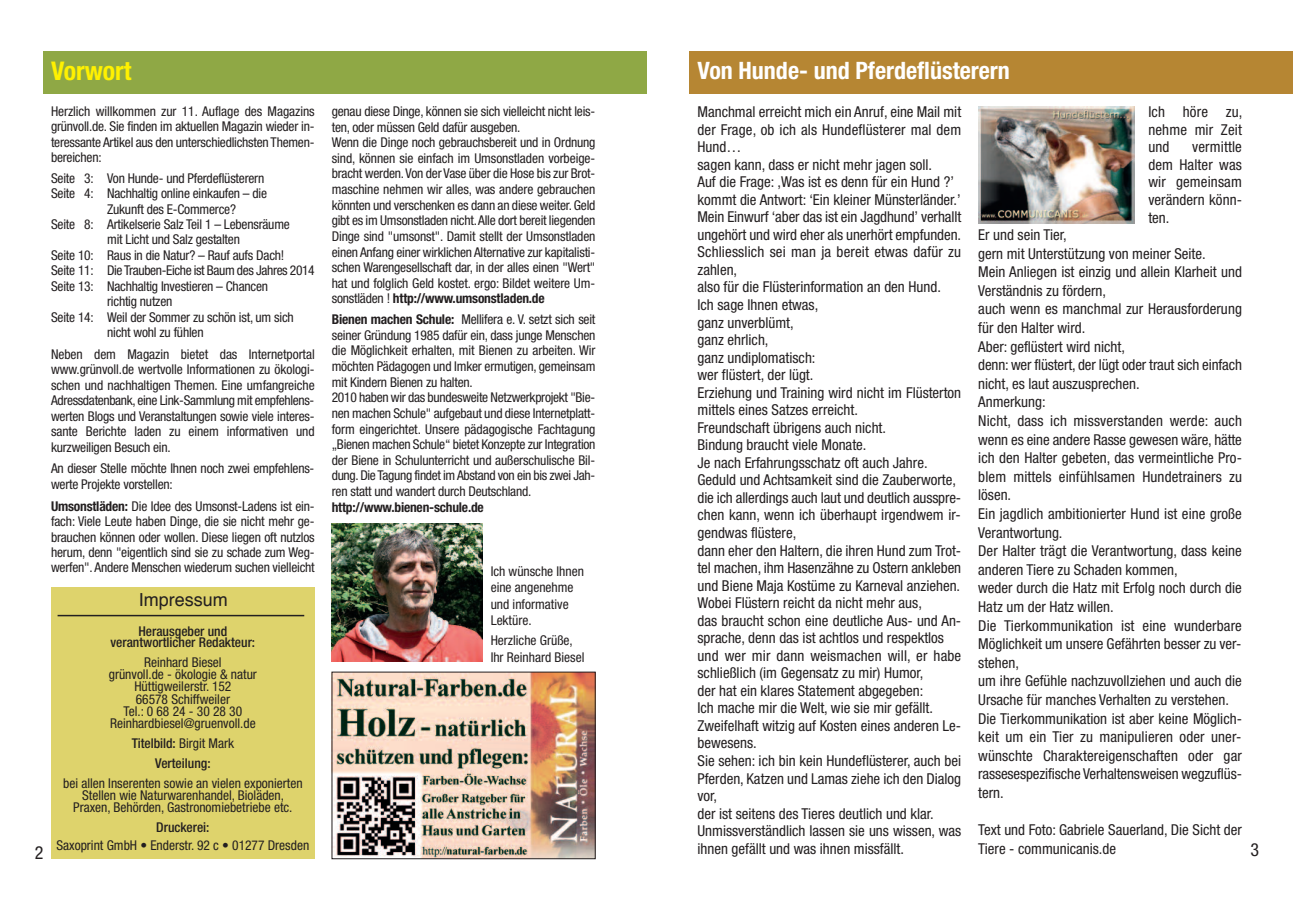
<style>
.page{position:relative;width:1293px;height:910px;background:#fff}
.page>*{position:absolute;margin:0;border:0;box-sizing:border-box;transform-origin:0 0}
.t1{font:700 condensed 25.8px "Helvetica Neue";color:#fff101}
.t2{font:700 condensed 24px "Helvetica Neue";color:#fff}
.t3{font:18px "Helvetica";color:#231f20}
.t4{font:condensed 18px "Helvetica Neue";color:#231f20}
.t5{font:condensed 15px/17.5px "Helvetica Neue";color:#231f20}
.t6{font:condensed 13.5px/15.6px "Helvetica Neue";letter-spacing:-.015em;color:#231f20}
.t7{font:500 condensed 13.5px/10.6px "Helvetica Neue";color:#231f20;text-align:center}
.t8{font:700 condensed 13.5px "Helvetica Neue LT";letter-spacing:-.015em;color:#231f20}
.s1{color:#fff}
.s2{font-family:"Helvetica Neue LT";font-weight:700}
.s3{font-weight:400}
.s4{font-family:"Helvetica Neue";font-weight:400}
</style>
<div class="page">
<div style="left:51px;top:588px;width:264px;height:271px;background:#ded36c"></div>
<div style="left:43px;top:51px;width:603px;height:43px;background:#8fa845"></div>
<hr style="left:58px;top:615px;width:246px;height:1px;background:#231f20">
<div style="left:689px;top:51px;width:604px;height:43px;background:#b68633"></div>
<img style="left:978px;top:106px;width:156px;height:117px">
<img style="left:332px;top:524px;width:150px;height:138px">
<img style="left:334px;top:674px;width:259px;height:183px">
<div style="left:332px;top:672px;width:263px;height:187px;border:1px solid #231f20"></div>
<h1 class="t1" style="left:51px;top:62px;width:82px">Vorwort</h1>
<p class="t6" style="left:51px;top:105px;width:265px;text-align:justify">Herzlich willkommen zur 11. Auflage des Magazins grünvoll.de. Sie finden im aktuellen Magazin wieder in&shy;teressante Artikel aus den unterschiedlichsten Themen&shy;bereichen:</p>
<p class="t6" style="left:51px;top:171px;width:215px">Seite <span class="s1">0</span>3: Von Hunde- und Pferdeflüsterern</p>
<p class="t6" style="left:51px;top:187px;width:218px">Seite <span class="s1">0</span>4: Nachhaltig online einkaufen – die</p>
<p class="t6" style="left:107px;top:202px;width:130px">Zukunft des E-Commerce?</p>
<p class="t6" style="left:51px;top:217px;width:240px">Seite <span class="s1">0</span>8: Artikelserie Salz Teil 1 – Lebensräume</p>
<p class="t6" style="left:107px;top:233px;width:134px">mit Licht und Salz gestalten</p>
<p class="t6" style="left:51px;top:248px;width:235px">Seite 10: Raus in die Natur? – Rauf aufs Dach!</p>
<p class="t6" style="left:51px;top:264px;width:265px">Seite 11: Die Trauben-Eiche ist Baum des Jahres 2014</p>
<p class="t6" style="left:51px;top:279px;width:219px">Seite 13: Nachhaltig Investieren – Chancen</p>
<p class="t6" style="left:107px;top:295px;width:67px">richtig nutzen</p>
<p class="t6" style="left:51px;top:310px;width:244px">Seite 14: Weil der Sommer zu schön ist, um sich</p>
<p class="t6" style="left:107px;top:326px;width:98px">nicht wohl zu fühlen</p>
<p class="t6" style="left:51px;top:347px;width:265px;text-align:justify">Neben dem Magazin bietet das Internetportal www.grünvoll.de wertvolle Informationen zu ökologi&shy;schen und nachhaltigen Themen. Eine umfangreiche Adressdatenbank, eine Link-Sammlung mit empfehlens&shy;werten Blogs und Veranstaltungen sowie viele interes&shy;sante Berichte laden zu einem informativen und kurzweiligen Besuch ein.</p>
<p class="t6" style="left:51px;top:462px;width:265px">An dieser Stelle möchte Ihnen noch zwei empfehlens&shy;werte Projekte vorstellen:</p>
<p class="t6" style="left:51px;top:499px;width:265px;text-align:justify"><span class="s2">Umsonstläden:</span> Die Idee des Umsonst-Ladens ist ein&shy;fach: Viele Leute haben Dinge, die sie nicht mehr ge&shy;brauchen können oder wollen. Diese liegen oft nutzlos herum, denn "eigentlich sind sie zu schade zum Weg&shy;werfen". Andere Menschen wiederum suchen vielleicht</p>
<h3 class="t4" style="left:35px;top:846px;width:10px">2</h3>
<h3 class="t3" style="left:139px;top:592px;width:91px">Impressum</h3>
<p class="t7" style="left:111px;top:627px;width:146px">Herausgeber und verantwortlicher Redakteur:</p>
<p class="t6" style="left:109px;top:657px;width:150px;line-height:12.1px;text-align:center">Reinhard Biesel<br>grünvoll.de - ökologie &amp; natur<br>Hüttigweilerstr. 152<br>66578 Schiffweiler<br>Tel.: 0 68 24 - 30 28 30<br>Reinhardbiesel@gruenvoll.de</p>
<p class="t7" style="left:132px;top:734px;width:104px;line-height:20px">Titelbild: <span class="s3">Birgit Mark<br></span>Verteilung:</p>
<p class="t6" style="left:63px;top:778px;width:241px;line-height:12.1px;text-align:center">bei allen Inserenten sowie an vielen exponierten<br>Stellen wie Naturwarenhandel, Bioläden,<br>Praxen, Behörden, Gastronomiebetriebe etc.</p>
<p class="t7" style="left:156px;top:823px;width:55px">Druckerei:</p>
<p class="t6" style="left:56px;top:839px;width:254px">Saxoprint GmbH • Enderstr. 92 c • 01277 Dresden</p>
<p class="t6" style="left:332px;top:105px;width:265px">genau diese Dinge, können sie sich vielleicht nicht leis&shy;ten, oder müssen Geld dafür ausgeben.<br>Wenn die Dinge noch gebrauchsbereit und in Ordnung sind, können sie einfach im Umsonstladen vorbeige&shy;bracht werden.Von der Vase über die Hose bis zur Brot&shy;maschine nehmen wir alles, was andere gebrauchen könnten und verschenken es dann an diese weiter. Geld gibt es im Umsonstladen nicht.Alle dort bereit liegenden Dinge sind "umsonst". Damit stellt der Umsonstladen einen Anfang einer wirklichen Alternative zur kapitalisti&shy;schen Warengesellschaft dar, in der alles einen "Wert" hat und folglich Geld kostet. ergo: Bildet weitere Um-</p>
<p class="t8" style="left:332px;top:294px;width:214px"><span class="s4">sonstläden !</span> http://www.umsonstladen.de</p>
<p class="t6" style="left:332px;top:313px;width:265px"><span class="s2">Bienen machen Schule:</span> Mellifera e. V. setzt sich seit seiner Gründung 1985 dafür ein, dass junge Menschen die Möglichkeit erhalten, mit Bienen zu arbeiten. Wir möchten Pädagogen und Imker ermutigen, gemeinsam mit Kindern Bienen zu halten.<br>2010 haben wir das bundesweite Netzwerkprojekt "Bie&shy;nen machen Schule" aufgebaut und diese Internetplatt&shy;form eingerichtet. Unsere pädagogische Fachtagung „Bienen machen Schule“ bietet Konzepte zur Integration der Biene in Schulunterricht und außerschulische Bil&shy;dung.Die Tagung findet imAbstand von ein bis zwei Jah&shy;ren statt und wandert durch Deutschland.</p>
<p class="t8" style="left:332px;top:502px;width:154px">http://www.bienen-schule.de</p>
<p class="t6" style="left:491px;top:564px;width:95px;line-height:16.2px">Ich wünsche Ihnen eine angenehme und informative<br>Lektüre.</p>
<p class="t6" style="left:491px;top:634px;width:95px;line-height:16.2px">Herzliche Grüße,<br>Ihr Reinhard Biesel</p>
<h2 class="t2" style="left:697px;top:62px;width:314px">Von Hunde- und Pferdeflüsterern</h2>
<p class="t5" style="left:697px;top:104px;width:265px">Manchmal erreicht mich ein Anruf, eine Mail mit der Frage, ob ich als Hundeflüsterer mal dem Hund…<br>sagen kann, dass er nicht mehr jagen soll.<br>Auf die Frage: ‚Was ist es denn für ein Hund ?’ kommt die Antwort: ‘Ein kleiner Münsterländer.’ Mein Einwurf ‘aber das ist ein Jagdhund’ verhallt ungehört und wird eher als unerhört empfunden.<br>Schliesslich sei man ja bereit etwas dafür zu zahlen,<br>also für die Flüsterinformation an den Hund.<br>Ich sage Ihnen etwas,<br>ganz unverblümt,<br>ganz ehrlich,<br>ganz undiplomatisch:<br>wer flüstert, der lügt.<br>Erziehung und Training wird nicht im Flüsterton mittels eines Satzes erreicht.<br>Freundschaft übrigens auch nicht.<br>Bindung braucht viele Monate.<br>Je nach Erfahrungsschatz oft auch Jahre.<br>Geduld und Achtsamkeit sind die Zauberworte, die ich allerdings auch laut und deutlich ausspre&shy;chen kann, wenn ich überhaupt irgendwem ir&shy;gendwas flüstere,<br>dann eher den Haltern, die ihren Hund zum Trot&shy;tel machen, ihm Hasenzähne zu Ostern ankleben und Biene Maja Kostüme zu Karneval anziehen.<br>Wobei Flüstern reicht da nicht mehr aus,<br>das braucht schon eine deutliche Aus- und An&shy;sprache, denn das ist achtlos und respektlos und wer mir dann weismachen will, er habe schließlich (im Gegensatz zu mir) Humor,<br>der hat ein klares Statement abgegeben:<br>Ich mache mir die Welt, wie sie mir gefällt.<br>Zweifelhaft witzig auf Kosten eines anderen Le&shy;bewesens.<br>Sie sehen: ich bin kein Hundeflüsterer, auch bei Pferden, Katzen und Lamas ziehe ich den Dialog vor,<br>der ist seitens des Tieres deutlich und klar.<br>Unmissverständlich lassen sie uns wissen, was ihnen gefällt und was ihnen missfällt.</p>
<p class="t5" style="left:1148px;top:104px;width:96px;text-align:justify">Ich höre zu, nehme mir Zeit und</p>
<p class="t5" style="left:1148px;top:139px;width:95px;text-align:justify;text-indent:44px">vermittle dem Halter was wir gemeinsam verändern könn&shy;ten.</p>
<p class="t5" style="left:978px;top:227px;width:265px;line-height:18.6px">Er und sein Tier,<br>gern mit Unterstützung von meiner Seite.<br>Mein Anliegen ist einzig und allein Klarheit und Verständnis zu fördern,<br>auch wenn es manchmal zur Herausforderung für den Halter wird.<br>Aber: geflüstert wird nicht,<br>denn: wer flüstert, der lügt oder traut sich einfach nicht, es laut auszusprechen.<br>Anmerkung:<br>Nicht, dass ich missverstanden werde: auch wenn es eine andere Rasse gewesen wäre, hätte ich den Halter gebeten, das vermeintliche Pro&shy;blem mittels einfühlsamen Hundetrainers zu lösen.<br>Ein jagdlich ambitionierter Hund ist eine große Verantwortung.<br>Der Halter trägt die Verantwortung, dass keine anderen Tiere zu Schaden kommen,<br>weder durch die Hatz mit Erfolg noch durch die Hatz um der Hatz willen.<br>Die Tierkommunikation ist eine wunderbare Möglichkeit um unsere Gefährten besser zu ver&shy;stehen,<br>um ihre Gefühle nachzuvollziehen und auch die Ursache für manches Verhalten zu verstehen.<br>Die Tierkommunikation ist aber keine Möglich&shy;keit um ein Tier zu manipulieren oder uner&shy;wünschte Charaktereigenschaften oder gar rassesespezifische Verhaltensweisen wegzuflüs&shy;tern.</p>
<p class="t5" style="left:978px;top:822px;width:265px;line-height:18.6px">Text und Foto: Gabriele Sauerland, Die Sicht der<br>Tiere - communicanis.de</p>
<h3 class="t4" style="left:1250px;top:843px;width:10px">3</h3>
</div>
